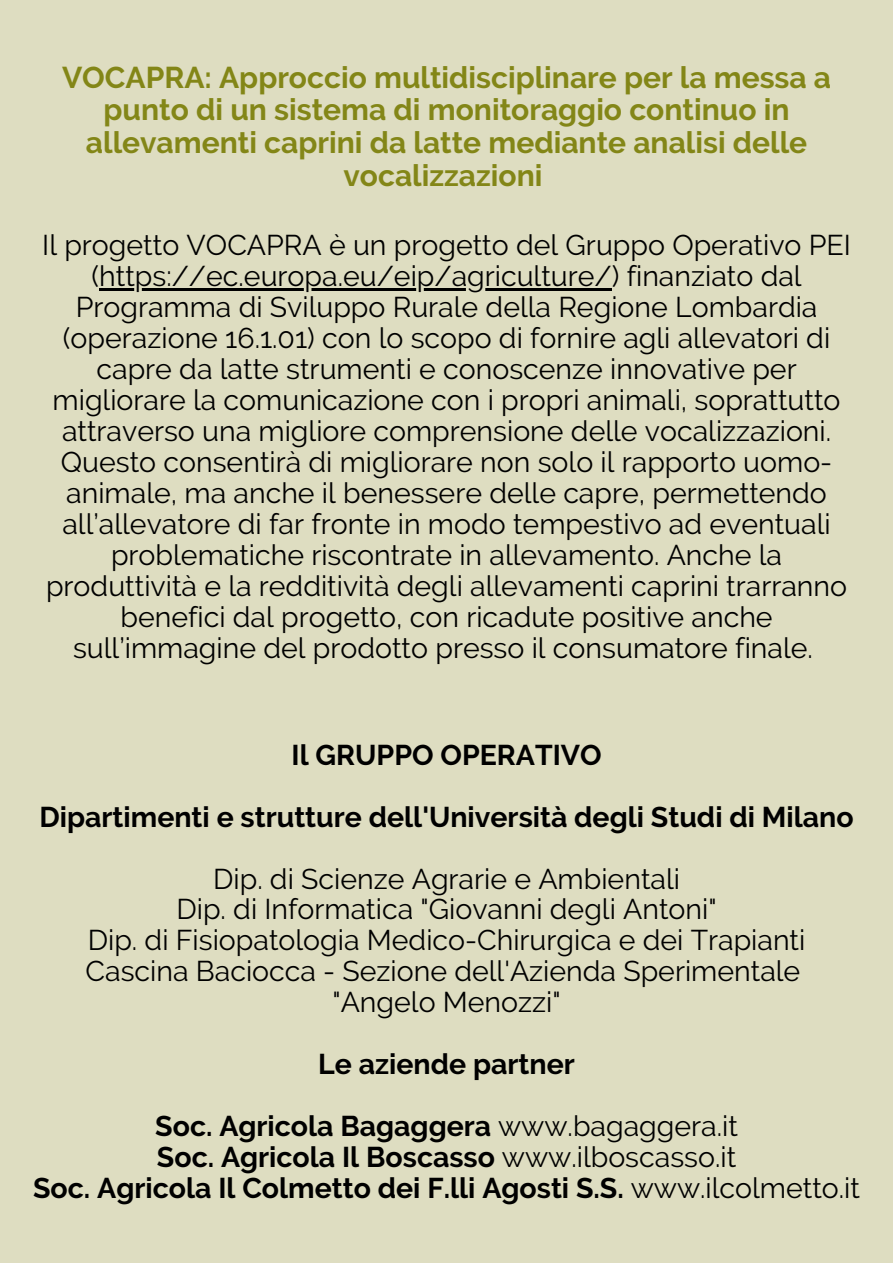
<style>
.page{position:relative;width:893px;height:1263px;background:#deddc1}
.page>*{position:absolute;margin:0;border:0;box-sizing:border-box;transform-origin:0 0}
.t1{font:700 30px/32.6px "Raleway";color:#838617;text-align:center}
.t2{font:28.5px/30.9px "Raleway";color:#000;text-align:center}
.t3{font:700 28.5px/61.9px "Raleway";color:#000;text-align:center}
.s1{font-weight:400}
</style>
<div class="page">
<hr style="left:99px;top:288px;width:513px;height:3px;background:#000">
<p class="t1" style="left:62px;top:61px;width:770px">VOCAPRA: Approccio multidisciplinare per la messa a punto di un sistema di monitoraggio continuo in allevamenti caprini da latte mediante analisi delle vocalizzazioni</p>
<p class="t2" style="left:42px;top:230px;width:810px">Il progetto VOCAPRA è un progetto del Gruppo Operativo PEI (https://ec.europa.eu/eip/agriculture/) finanziato dal Programma di Sviluppo Rurale della Regione Lombardia (operazione 16.1.01) con lo scopo di fornire agli allevatori di capre da latte strumenti e conoscenze innovative per migliorare la comunicazione con i propri animali, soprattutto attraverso una migliore comprensione delle vocalizzazioni.<br>Questo consentirà di migliorare non solo il rapporto uomo&shy;animale, ma anche il benessere delle capre, permettendo all’allevatore di far fronte in modo tempestivo ad eventuali problematiche riscontrate in allevamento. Anche la produttività e la redditività degli allevamenti caprini trarranno benefici dal progetto, con ricadute positive anche sull’immagine del prodotto presso il consumatore finale.</p>
<p class="t3" style="left:39px;top:724px;width:816px">Il GRUPPO OPERATIVO<br>Dipartimenti e strutture dell'Università degli Studi di Milano</p>
<p class="t2" style="left:86px;top:863px;width:721px">Dip. di Scienze Agrarie e Ambientali<br>Dip. di Informatica "Giovanni degli Antoni"<br>Dip. di Fisiopatologia Medico-Chirurgica e dei Trapianti Cascina Baciocca - Sezione dell'Azienda Sperimentale "Angelo Menozzi"</p>
<p class="t3" style="left:155px;top:1033px;width:584px">Le aziende partner<br>Soc. Agricola Bagaggera <span class="s1">www.bagaggera.it</span></p>
<p class="t3" style="left:33px;top:1141px;width:828px;line-height:30.9px">Soc. Agricola Il Boscasso <span class="s1">www.ilboscasso.it<br></span>Soc. Agricola Il Colmetto dei F.lli Agosti S.S. <span class="s1">www.ilcolmetto.it</span></p>
</div>
